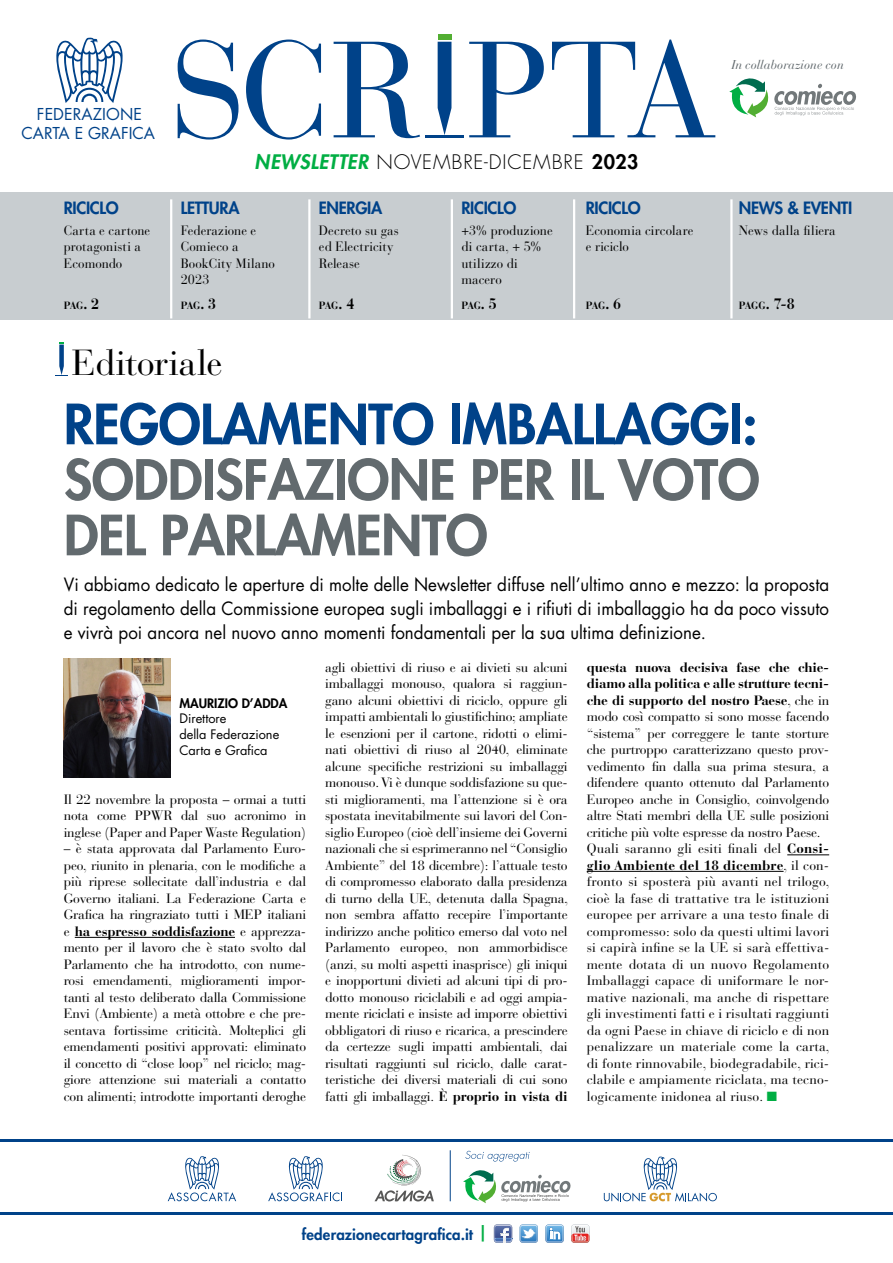
<style>
.page{position:relative;width:893px;height:1263px;background:#fff}
.page>*{position:absolute;margin:0;border:0;box-sizing:border-box;transform-origin:0 0}
.t1{font:800 54px/55.5px "Futura Std";letter-spacing:-.01em;color:#626a6e}
.t2{font:800 54px "Futura Std";letter-spacing:-.01em;color:#004289}
.t3{font:36px "Bauer Bodoni Std";letter-spacing:-.01em;color:#000}
.t4{font:300 19.5px "Futura Std";letter-spacing:.045em;color:#000}
.t5{font:17.85px/24px "Futura Std";color:#000;text-align:justify;scale:.95 1}
.t6{font:800 16.5px "Futura Std";letter-spacing:-.02em;color:#004289}
.t7{font:15.9px/18.1px "Futura Std";letter-spacing:.005em;color:#004289;text-align:center}
.t8{font:800 15px "Futura Std";letter-spacing:.01em;color:#004289}
.t9{font:13.5px/16.5px "Bauer Bodoni Std";letter-spacing:.01em;color:#000;text-align:justify}
.t10{font:13.5px/16.5px "Bauer Bodoni Std";letter-spacing:.01em;color:#000;scale:.95 1}
.t11{font:12.75px/15.8px "Futura Std";color:#000}
.t12{font:italic 12.75px "Bauer Bodoni Std";letter-spacing:.005em;color:#626a6e;scale:.95 1}
.t13{font:800 12.75px "Futura Std";color:#000}
.t14{font:700 10.5px "Bauer Bodoni Std";letter-spacing:-.035em;color:#000;scale:.95 1}
.s1{font-size:15px}
.s2{font-weight:800;font-style:italic;color:#00ae43}
.s3{font-weight:800}
.s4{font-weight:700}
.s5{color:#00ae43}
.s6{font-size:16.5px;color:#00ae43}
</style>
<div class="page">
<div style="left:0;top:192px;width:893px;height:127px;background:#c8cdd0"></div>
<svg style="left:178px;top:40px;width:60px;height:100px"></svg>
<svg style="left:246px;top:40px;width:75px;height:100px"></svg>
<svg style="left:334px;top:42px;width:86px;height:96px"></svg>
<hr style="left:425px;top:135px;width:39px;height:2px;background:#004289">
<svg style="left:438px;top:42px;width:13px;height:93px"></svg>
<svg style="left:469px;top:42px;width:75px;height:95px"></svg>
<svg style="left:552px;top:40px;width:163px;height:97px"></svg>
<div style="left:437px;top:34px;width:14px;height:5px;background:#52ae32"></div>
<hr style="left:0;top:1212px;width:893px;height:2px;background:#004289">
<hr style="left:0;top:1140px;width:893px;height:2px;background:#004289">
<svg style="left:268px;top:1156px;width:74px;height:45px"></svg>
<svg style="left:168px;top:1156px;width:68px;height:45px"></svg>
<svg style="left:374px;top:1155px;width:60px;height:46px"></svg>
<hr style="left:450px;top:1150px;width:1px;height:51px;background:#004289">
<svg style="left:463px;top:1151px;width:108px;height:52px"></svg>
<svg style="left:604px;top:1156px;width:113px;height:45px"></svg>
<svg style="left:55px;top:342px;width:13px;height:34px"></svg>
<hr style="left:75px;top:937px;width:160px;height:1px;background:#000">
<img style="left:64px;top:658px;width:106px;height:119px">
<svg style="left:494px;top:1224px;width:19px;height:19px"></svg>
<img style="left:494px;top:1225px;width:18px;height:3px">
<svg style="left:545px;top:1224px;width:19px;height:19px"></svg>
<svg style="left:571px;top:1224px;width:18px;height:19px"></svg>
<svg style="left:520px;top:1224px;width:18px;height:19px"></svg>
<svg style="left:56px;top:38px;width:67px;height:65px"></svg>
<svg style="left:729px;top:78px;width:127px;height:39px"></svg>
<hr style="left:787px;top:854px;width:42px;height:1px;background:#000">
<hr style="left:587px;top:871px;width:197px;height:1px;background:#000">
<hr style="left:170px;top:199px;width:2px;height:119px;background:#fff">
<hr style="left:308px;top:199px;width:3px;height:119px;background:#fff">
<hr style="left:451px;top:199px;width:2px;height:119px;background:#fff">
<hr style="left:573px;top:199px;width:2px;height:119px;background:#fff">
<hr style="left:730px;top:199px;width:3px;height:119px;background:#fff">
<p class="t7" style="left:21px;top:106px;width:135px">FEDERAZIONE<br>CARTA E GRAFICA</p>
<p class="t6" style="left:64px;top:197px;width:56px">RICICLO</p>
<p class="t10" style="left:64px;top:222px;width:93px">Carta e cartone protagonisti a<br>Ecomondo</p>
<p class="t14" style="left:64px;top:299px;width:39px">PAG<span class="s1">.</span> <span class="s1">2</span></p>
<h3 class="t4" style="left:254px;top:150px;width:386px"><span class="s2">NEWSLETTER</span> NOVEMBRE-DICEMBRE <span class="s3">2023</span></h3>
<p class="t6" style="left:181px;top:197px;width:60px">LETTURA</p>
<p class="t10" style="left:181px;top:222px;width:101px">Federazione e<br>Comieco a<br>BookCity Milano<br>2023</p>
<p class="t6" style="left:319px;top:197px;width:65px">ENERGIA</p>
<p class="t10" style="left:319px;top:222px;width:86px">Decreto su gas ed Electricity<br>Release</p>
<p class="t6" style="left:461px;top:197px;width:56px">RICICLO</p>
<p class="t10" style="left:461px;top:222px;width:98px">+3% produzione di carta, + 5% utilizzo di macero</p>
<p class="t6" style="left:586px;top:197px;width:56px">RICICLO</p>
<p class="t10" style="left:586px;top:222px;width:115px">Economia circolare e riciclo</p>
<p class="t14" style="left:181px;top:299px;width:39px">PAG<span class="s1">.</span> <span class="s1">3</span></p>
<p class="t14" style="left:319px;top:299px;width:39px">PAG<span class="s1">.</span> <span class="s1">4</span></p>
<p class="t14" style="left:461px;top:299px;width:39px">PAG<span class="s1">.</span> <span class="s1">5</span></p>
<p class="t14" style="left:586px;top:299px;width:39px">PAG<span class="s1">.</span> <span class="s1">6</span></p>
<h2 class="t3" style="left:72px;top:341px;width:152px">Editoriale</h2>
<p class="t12" style="left:731px;top:57px;width:120px">In collaborazione con</p>
<p class="t6" style="left:739px;top:197px;width:115px">NEWS &amp; EVENTI</p>
<p class="t10" style="left:739px;top:222px;width:103px">News dalla filiera</p>
<p class="t14" style="left:739px;top:299px;width:61px">PAGG<span class="s1">.</span> <span class="s1">7-8</span></p>
<h1 class="t2" style="left:64px;top:390px;width:695px">REGOLAMENTO IMBALLAGGI:</h1>
<h1 class="t1" style="left:64px;top:452px;width:697px">SODDISFAZIONE PER IL VOTO<br>DEL PARLAMENTO</h1>
<p class="t5" style="left:64px;top:573px;width:807px">Vi abbiamo dedicato le aperture di molte delle Newsletter diffuse nell’ultimo anno e mezzo: la proposta di regolamento della Commissione europea sugli imballaggi e i rifiuti di imballaggio ha da poco vissuto e vivrà poi ancora nel nuovo anno momenti fondamentali per la sua ultima definizione.</p>
<p class="t13" style="left:179px;top:695px;width:109px">MAURIZIO D’ADDA</p>
<p class="t11" style="left:179px;top:711px;width:101px">Direttore<br>della Federazione<br>Carta e Grafica</p>
<p class="t9" style="left:64px;top:791px;width:244px">Il 22 novembre la proposta – ormai a tutti nota come PPWR dal suo acronimo in inglese (Paper and Paper Waste Regulation)</p>
<p class="t9" style="left:64px;top:841px;width:244px">– è stata approvata dal Parlamento Euro&shy;peo, riunito in plenaria, con le modifiche a più riprese sollecitate dall’industria e dal Governo italiani. La Federazione Carta e Grafica ha ringraziato tutti i MEP italiani e <span class="s4">ha espresso soddisfazione</span> e apprezza&shy;mento per il lavoro che è stato svolto dal Parlamento che ha introdotto, con nume&shy;rosi emendamenti, miglioramenti impor&shy;tanti al testo deliberato dalla Commissione Envi (Ambiente) a metà ottobre e che pre&shy;sentava fortissime criticità. Molteplici gli emendamenti positivi approvati: eliminato il concetto di “close loop” nel riciclo; mag&shy;giore attenzione sui materiali a contatto con alimenti; introdotte importanti deroghe</p>
<p class="t9" style="left:325px;top:659px;width:244px">agli obiettivi di riuso e ai divieti su alcuni imballaggi monouso, qualora si raggiun&shy;gano alcuni obiettivi di riciclo, oppure gli impatti ambientali lo giustifichino; ampliate le esenzioni per il cartone, ridotti o elimi&shy;nati obiettivi di riuso al 2040, eliminate alcune specifiche restrizioni su imballaggi monouso. Vi è dunque soddisfazione su que&shy;sti miglioramenti, ma l’attenzione si è ora spostata inevitabilmente sui lavori del Con&shy;siglio Europeo (cioè dell’insieme dei Governi nazionali che si esprimeranno nel “Consiglio Ambiente” del 18 dicembre): l’attuale testo di compromesso elaborato dalla presidenza di turno della UE, detenuta dalla Spagna, non sembra affatto recepire l’importante indirizzo anche politico emerso dal voto nel Parlamento europeo, non ammorbidisce (anzi, su molti aspetti inasprisce) gli iniqui e inopportuni divieti ad alcuni tipi di pro&shy;dotto monouso riciclabili e ad oggi ampia&shy;mente riciclati e insiste ad imporre obiettivi obbligatori di riuso e ricarica, a prescindere da certezze sugli impatti ambientali, dai risultati raggiunti sul riciclo, dalle carat&shy;teristiche dei diversi materiali di cui sono fatti gli imballaggi. <span class="s4">È proprio in vista di</span></p>
<p class="t9" style="left:587px;top:659px;width:244px;text-align:left"><span class="s4">questa nuova decisiva fase che chie&shy;diamo alla politica e alle strutture tecni&shy;che di supporto del nostro Paese</span>, che in modo così compatto si sono mosse facendo “sistema” per correggere le tante storture che purtroppo caratterizzano questo prov&shy;vedimento fin dalla sua prima stesura, a difendere quanto ottenuto dal Parlamento Europeo anche in Consiglio, coinvolgendo altre Stati membri della UE sulle posizioni critiche più volte espresse da nostro Paese.<br>Quali saranno gli esiti finali del <span class="s4">Consi&shy;glio Ambiente del 18 dicembre</span>, il con&shy;fronto si sposterà più avanti nel trilogo, cioè la fase di trattative tra le istituzioni europee per arrivare a una testo finale di compromesso: solo da questi ultimi lavori si capirà infine se la UE si sarà effettiva&shy;mente dotata di un nuovo Regolamento Imballaggi capace di uniformare le nor&shy;mative nazionali, ma anche di rispettare gli investimenti fatti e i risultati raggiunti da ogni Paese in chiave di riciclo e di non penalizzare un materiale come la carta, di fonte rinnovabile, biodegradabile, rici&shy;clabile e ampiamente riciclata, ma tecno&shy;logicamente inidonea al riuso. <span class="s5">■</span></p>
<p class="t8" style="left:302px;top:1225px;width:187px">federazionecartagrafica.it <span class="s6">|</span></p>
</div>
